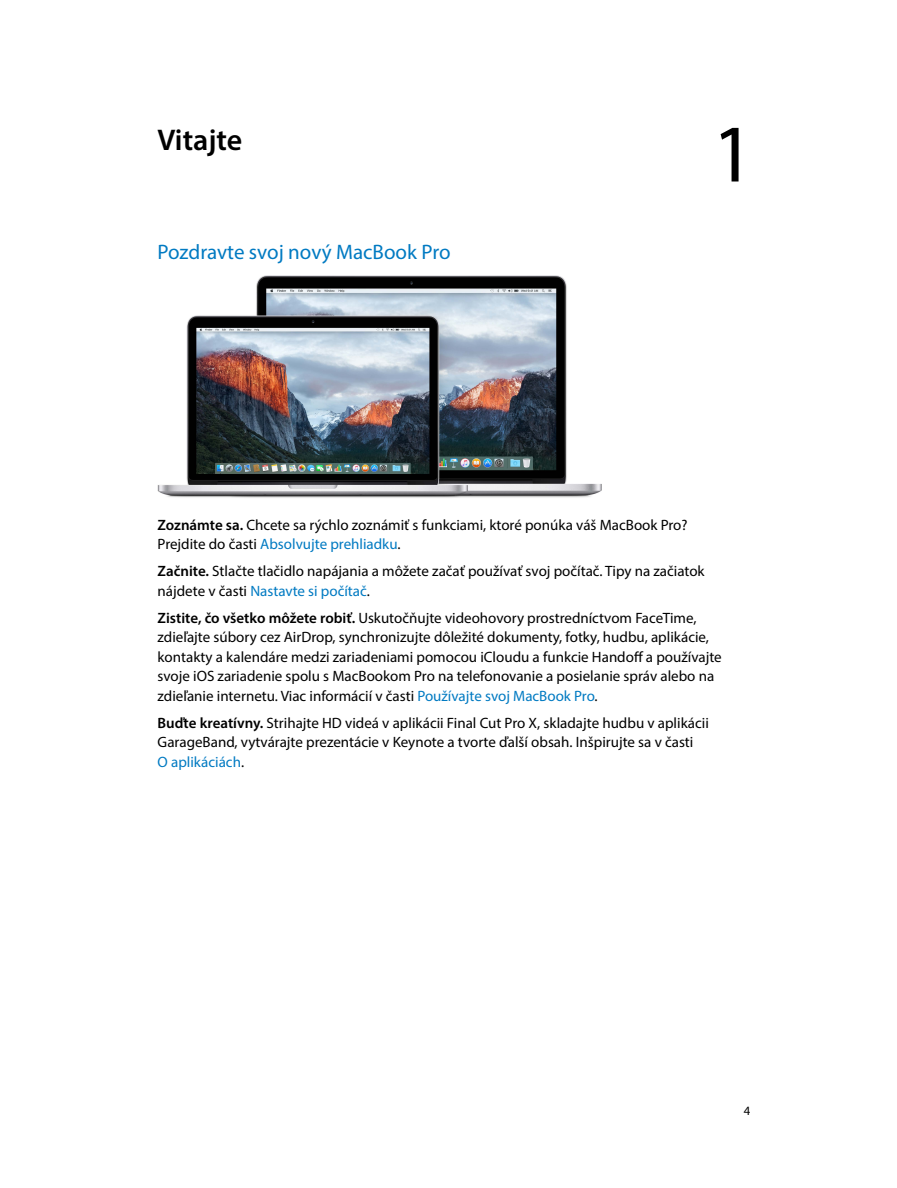
<style>
.page{position:relative;width:897px;height:1188px;background:#fff}
.page>*{position:absolute;margin:0;border:0;box-sizing:border-box;transform-origin:0 0}
.t1{font:82.5px "Myriad Pro";color:#000}
.SectionTitle{font:600 30px "Myriad Pro";color:#000}
.t2{font:21px "Myriad Pro";color:#007ac2}
.BodySub{font:15px/19.5px "Myriad Pro";color:#000}
.t3{font:12.75px "Myriad Pro";color:#000}
.s1{font-weight:600}
.s2{color:#007ac2}
</style>
<div class="page">
<img style="left:158px;top:275px;width:443px;height:223px">
<h1 class="SectionTitle" style="left:158px;top:121px;width:86px">Vitajte</h1>
<h1 class="t2" style="left:158px;top:239px;width:294px">Pozdravte svoj nový MacBook Pro</h1>
<h1 class="t1" style="left:712px;top:103px;width:44px">1</h1>
<p class="BodySub" style="left:157px;top:515px;width:531px"><span class="s1">Zoznámte sa.</span> Chcete sa rýchlo zoznámiť s funkciami, ktoré ponúka váš MacBook Pro?<br>Prejdite do časti <span class="s2">Absolvujte prehliadku</span>.</p>
<p class="BodySub" style="left:157px;top:561px;width:548px"><span class="s1">Začnite.</span> Stlačte tlačidlo napájania a môžete začať používať svoj počítač. Tipy na začiatok nájdete v časti <span class="s2">Nastavte si počítač</span>.</p>
<p class="BodySub" style="left:157px;top:608px;width:565px"><span class="s1">Zistite, čo všetko môžete robiť.</span> Uskutočňujte videohovory prostredníctvom FaceTime, zdieľajte súbory cez AirDrop, synchronizujte dôležité dokumenty, fotky, hudbu, aplikácie, kontakty a kalendáre medzi zariadeniami pomocou iCloudu a funkcie Handoff a používajte svoje iOS zariadenie spolu s MacBookom Pro na telefonovanie a posielanie správ alebo na zdieľanie internetu. Viac informácií v časti <span class="s2">Používajte svoj MacBook Pro</span>.</p>
<p class="BodySub" style="left:157px;top:713px;width:553px"><span class="s1">Buďte kreatívny.</span> Strihajte HD videá v aplikácii Final Cut Pro X, skladajte hudbu v aplikácii<br>GarageBand, vytvárajte prezentácie v Keynote a tvorte ďalší obsah. Inšpirujte sa v časti<br><span class="s2">O aplikáciách</span>.</p>
<p class="t3" style="left:743px;top:1102px;width:8px">4</p>
</div>
